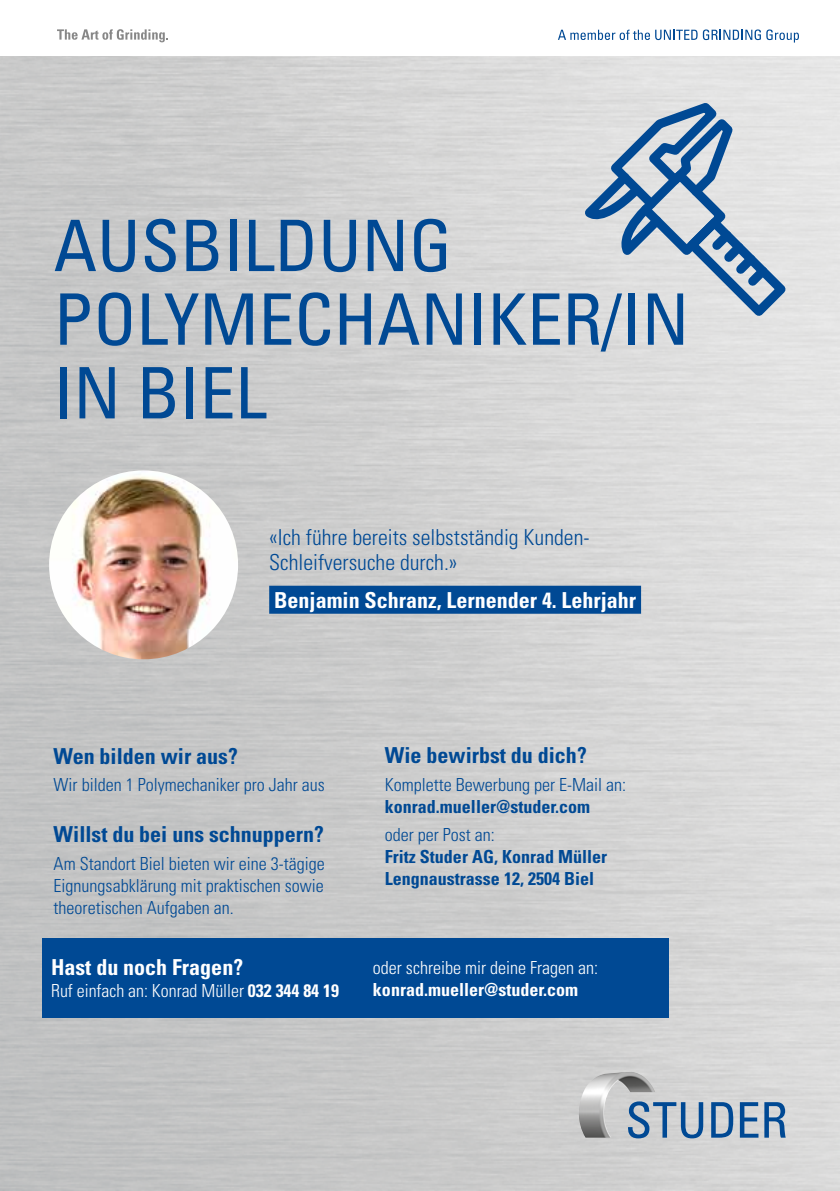
<style>
.page{position:relative;width:840px;height:1191px;background:#fff}
.page>*{position:absolute;margin:0;border:0;box-sizing:border-box;transform-origin:0 0}
.t1{font:condensed 71px/73.6px "Univers LT Std";color:#004994}
.t2{font:700 condensed 22px "Univers LT Std";color:#004994}
.t3{font:300 condensed 22px/25.6px "Univers LT Std";color:#004994}
.t4{font:700 condensed 22px "Univers LT Std";color:#fff}
.t5{font:300 condensed 18px/22px "Univers LT Std";color:#004994;text-align:justify}
.t6{font:700 condensed 18px/22px "Univers LT Std";color:#004994}
.t7{font:300 condensed 18px "Univers LT Std";color:#fff}
.t8{font:700 condensed 18px "Univers LT Std";color:#fff}
.s1{font-weight:700}
</style>
<div class="page">
<img style="left:0;top:57px;width:839px;height:1134px">
<svg style="left:57px;top:29px;width:41px;height:11px"></svg>
<div style="left:102px;top:32px;width:6px;height:8px;background:#878787;border-radius:50%"></div>
<svg style="left:104px;top:29px;width:64px;height:13px"></svg>
<svg style="left:558px;top:29px;width:240px;height:14px"></svg>
<svg style="left:580px;top:97px;width:213px;height:227px;background:#b5c3d1"></svg>
<img style="left:49px;top:470px;width:189px;height:189px;border-radius:94px">
<div style="left:269px;top:586px;width:371px;height:28px;background:#004994"></div>
<svg style="left:627px;top:1101px;width:75px;height:37px;background:#90a7be"></svg>
<svg style="left:710px;top:1102px;width:22px;height:35px"></svg>
<svg style="left:739px;top:1102px;width:19px;height:35px"></svg>
<svg style="left:764px;top:1102px;width:21px;height:35px"></svg>
<img style="left:578px;top:1071px;width:77px;height:66px">
<div style="left:43px;top:938px;width:626px;height:79px;background:#004994"></div>
<h1 class="t1" style="left:54px;top:208px;width:636px">AUSBILDUNG<br>POLYMECHANIKER/IN<br>IN BIEL</h1>
<p class="t3" style="left:269px;top:524px;width:322px">«Ich führe bereits selbstständig Kunden-<br>Schleifversuche durch.»</p>
<p class="t4" style="left:274px;top:586px;width:363px">Benjamin Schranz, Lernender 4. Lehrjahr</p>
<p class="t2" style="left:54px;top:742px;width:185px">Wen bilden wir aus?</p>
<p class="t5" style="left:54px;top:774px;width:272px">Wir bilden 1 Polymechaniker pro Jahr aus</p>
<p class="t2" style="left:54px;top:821px;width:272px">Willst du bei uns schnuppern?</p>
<p class="t5" style="left:54px;top:852px;width:272px">Am Standort Biel bieten wir eine 3-tägige Eignungsabklärung mit praktischen sowie theoretischen Aufgaben an.</p>
<p class="t4" style="left:51px;top:953px;width:193px">Hast du noch Fragen?</p>
<p class="t7" style="left:51px;top:980px;width:289px">Ruf einfach an: Konrad Müller <span class="s1">032 344 84 19</span></p>
<p class="t2" style="left:384px;top:742px;width:203px">Wie bewirbst du dich?</p>
<p class="t5" style="left:384px;top:774px;width:242px">Komplette Bewerbung per E-Mail an:</p>
<p class="t6" style="left:384px;top:795px;width:207px">konrad.mueller@studer.com</p>
<p class="t5" style="left:384px;top:823px;width:111px">oder per Post an:</p>
<p class="t6" style="left:384px;top:845px;width:223px">Fritz Studer AG, Konrad Müller<br>Lengnaustrasse 12, 2504 Biel</p>
<p class="t7" style="left:373px;top:956px;width:226px">oder schreibe mir deine Fragen an:</p>
<p class="t8" style="left:373px;top:978px;width:207px">konrad.mueller@studer.com</p>
</div>
